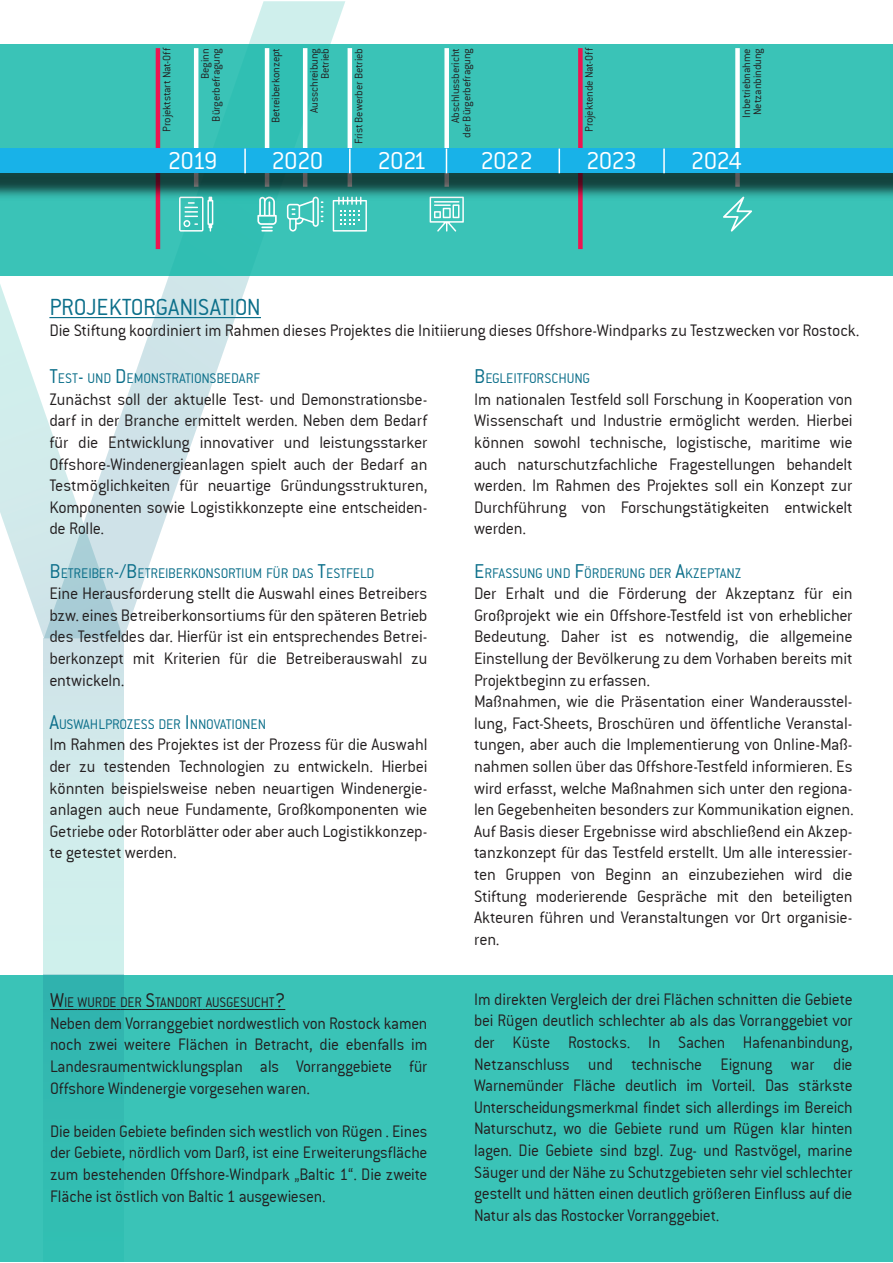
<style>
.page{position:relative;width:893px;height:1263px;background:#fff}
.page>*{position:absolute;margin:0;border:0;box-sizing:border-box;transform-origin:0 0}
.t1{font:26.7px "Conduit ITCTT Light";letter-spacing:-.035em;color:#fff}
.t2{font:25.2px "Conduit ITCTT Light";letter-spacing:-.015em;color:#0c6f8a}
.t3{font:18px/21.6px "Conduit ITCTT Light";letter-spacing:-.015em;color:#231f20;text-align:justify}
.t4{font:18px/21.6px "Conduit ITCTT Light";letter-spacing:-.015em;color:#231f20;text-align:justify;scale:.96 1}
.t5{font:15.15px "Conduit ITCTT Light";color:#0c6f8a}
.t6{font:15.15px "Conduit ITCTT Light";letter-spacing:-.005em;color:#231f20;scale:.96 1}
.t7{font:11.85px/11.1px "Conduit ITCTT Light";letter-spacing:-.015em;color:#231f20;text-align:right}
.s1{font-size:21.6px}
</style>
<div class="page">
<div style="left:0;top:975px;width:893px;height:287px;background:#3ac3b7"></div>
<div style="left:44px;top:975px;width:79px;height:287px;background:#32bab1"></div>
<svg style="left:50px;top:1009px;width:28px;height:1px"></svg>
<hr style="left:78px;top:1009px;width:39px;height:1px;background:#231f20">
<svg style="left:117px;top:1009px;width:38px;height:1px"></svg>
<hr style="left:155px;top:1009px;width:47px;height:1px;background:#231f20">
<hr style="left:206px;top:1009px;width:69px;height:1px;background:#231f20">
<svg style="left:123px;top:1px;width:222px;height:637px"></svg>
<svg style="left:0;top:275px;width:123px;height:363px"></svg>
<div style="left:44px;top:638px;width:79px;height:337px;background:#d0eceb"></div>
<div style="left:0;top:44px;width:893px;height:231px;background:#3ac3b7"></div>
<svg style="left:257px;top:203px;width:20px;height:29px"></svg>
<hr style="left:265px;top:48px;width:4px;height:139px;background:#fff">
<hr style="left:156px;top:48px;width:4px;height:201px;background:#ed1551">
<svg style="left:723px;top:203px;width:29px;height:29px"></svg>
<div style="left:735px;top:48px;width:5px;height:139px;background:#fff"></div>
<div style="left:578px;top:48px;width:5px;height:201px;background:#ed1551"></div>
<svg style="left:287px;top:203px;width:36px;height:29px"></svg>
<hr style="left:303px;top:48px;width:4px;height:139px;background:#fff">
<svg style="left:430px;top:203px;width:34px;height:29px"></svg>
<div style="left:444px;top:48px;width:5px;height:139px;background:#fff"></div>
<svg style="left:333px;top:203px;width:34px;height:29px"></svg>
<hr style="left:348px;top:48px;width:4px;height:139px;background:#fff">
<svg style="left:179px;top:203px;width:34px;height:29px"></svg>
<hr style="left:194px;top:48px;width:4px;height:139px;background:#fff">
<img style="left:0;top:173px;width:893px;height:30px">
<div style="left:0;top:149px;width:893px;height:24px;background:#18b2e8"></div>
<hr style="left:244px;top:149px;width:2px;height:24px;background:#fff">
<hr style="left:349px;top:149px;width:2px;height:24px;background:#fff">
<svg style="left:559px;top:149px;width:1px;height:24px"></svg>
<hr style="left:663px;top:149px;width:2px;height:24px;background:#fff">
<svg style="left:446px;top:149px;width:1px;height:24px"></svg>
<hr style="left:49px;top:317px;width:212px;height:1px;background:#0c6f8a">
<p class="t7" style="left:161px;top:132px;width:85px;rotate:-90deg">Projektstart Nat-Off</p>
<p class="t7" style="left:740px;top:118px;width:71px;text-align:left;rotate:-90deg">Inbetriebnahme<br>Netzanbindung</p>
<p class="t7" style="left:583px;top:132px;width:86px;rotate:-90deg">Projektende Nat-Off</p>
<p class="t7" style="left:308px;top:113px;width:66px;rotate:-90deg">Ausschreibung<br>Betrieb</p>
<p class="t7" style="left:450px;top:138px;width:91px;rotate:-90deg">Abschlussbericht der Bürgerbefragung</p>
<p class="t7" style="left:199px;top:122px;width:75px;rotate:-90deg">Beginn<br>Bürgerbefragung</p>
<p class="t1" style="left:168px;top:145px;width:51px">2019</p>
<p class="t1" style="left:271px;top:145px;width:53px">2020</p>
<p class="t1" style="left:377px;top:145px;width:51px">2021</p>
<p class="t1" style="left:480px;top:145px;width:54px">2022</p>
<p class="t1" style="left:586px;top:145px;width:52px">2023</p>
<p class="t1" style="left:691px;top:145px;width:53px">2024</p>
<p class="t7" style="left:353px;top:144px;width:98px;rotate:-90deg">Frist Bewerber Betrieb</p>
<p class="t7" style="left:270px;top:123px;width:77px;rotate:-90deg">Betreiberkonzept</p>
<p class="t2" style="left:49px;top:292px;width:213px">PROJEKTORGANISATION</p>
<p class="t3" style="left:49px;top:319px;width:812px">Die Stiftung koordiniert im Rahmen dieses Projektes die Initiierung dieses Offshore-Windparks zu Testzwecken vor Rostock.</p>
<p class="t5" style="left:474px;top:369px;width:118px"><span class="s1">B</span>EGLEITFORSCHUNG</p>
<p class="t3" style="left:474px;top:388px;width:380px">Im nationalen Testfeld soll Forschung in Kooperation von Wissenschaft und Industrie ermöglicht werden. Hierbei können sowohl technische, logistische, maritime wie auch naturschutzfachliche Fragestellungen behandelt werden. Im Rahmen des Projektes soll ein Konzept zur Durchführung von Forschungstätigkeiten entwickelt werden.</p>
<p class="t5" style="left:474px;top:564px;width:269px"><span class="s1">E</span>RFASSUNG UND <span class="s1">F</span>ÖRDERUNG DER <span class="s1">A</span>KZEPTANZ</p>
<p class="t3" style="left:474px;top:582px;width:381px;text-align:left">Der Erhalt und die Förderung der Akzeptanz für ein Großprojekt wie ein Offshore-Testfeld ist von erheblicher Bedeutung. Daher ist es notwendig, die allgemeine Einstellung der Bevölkerung zu dem Vorhaben bereits mit Projektbeginn zu erfassen.<br>Maßnahmen, wie die Präsentation einer Wanderausstel&shy;lung, Fact-Sheets, Broschüren und öffentliche Veranstal&shy;tungen, aber auch die Implementierung von Online-Maß&shy;nahmen sollen über das Offshore-Testfeld informieren. Es wird erfasst, welche Maßnahmen sich unter den regiona&shy;len Gegebenheiten besonders zur Kommunikation eignen.<br>Auf Basis dieser Ergebnisse wird abschließend ein Akzep&shy;tanzkonzept für das Testfeld erstellt. Um alle interessier&shy;ten Gruppen von Beginn an einzubeziehen wird die Stiftung moderierende Gespräche mit den beteiligten Akteuren führen und Veranstaltungen vor Ort organisie&shy;ren.</p>
<p class="t5" style="left:49px;top:369px;width:212px"><span class="s1">T</span>EST<span class="s1">-</span> UND <span class="s1">D</span>EMONSTRATIONSBEDARF</p>
<p class="t3" style="left:49px;top:388px;width:380px">Zunächst soll der aktuelle Test- und Demonstrationsbe&shy;darf in der Branche ermittelt werden. Neben dem Bedarf für die Entwicklung innovativer und leistungsstarker Offshore-Windenergieanlagen spielt auch der Bedarf an Testmöglichkeiten für neuartige Gründungsstrukturen, Komponenten sowie Logistikkonzepte eine entscheiden&shy;de Rolle.</p>
<p class="t5" style="left:49px;top:564px;width:327px"><span class="s1">B</span>ETREIBER<span class="s1">-/B</span>ETREIBERKONSORTIUM FÜR DAS <span class="s1">T</span>ESTFELD</p>
<p class="t3" style="left:49px;top:582px;width:380px">Eine Herausforderung stellt die Auswahl eines Betreibers bzw. eines Betreiberkonsortiums für den späteren Betrieb des Testfeldes dar. Hierfür ist ein entsprechendes Betrei&shy;berkonzept mit Kriterien für die Betreiberauswahl zu entwickeln.</p>
<p class="t5" style="left:49px;top:715px;width:218px"><span class="s1">A</span>USWAHLPROZESS DER <span class="s1">I</span>NNOVATIONEN</p>
<p class="t3" style="left:49px;top:733px;width:380px">Im Rahmen des Projektes ist der Prozess für die Auswahl der zu testenden Technologien zu entwickeln. Hierbei könnten beispielsweise neben neuartigen Windenergie&shy;anlagen auch neue Fundamente, Großkomponenten wie Getriebe oder Rotorblätter oder aber auch Logistikkonzep&shy;te getestet werden.</p>
<p class="t6" style="left:50px;top:993px;width:247px"><span class="s1">W</span>IE WURDE DER <span class="s1">S</span>TANDORT AUSGESUCHT<span class="s1">?</span></p>
<p class="t4" style="left:50px;top:1012px;width:395px">Neben dem Vorranggebiet nordwestlich von Rostock kamen noch zwei weitere Flächen in Betracht, die ebenfalls im Landesraumentwicklungsplan als Vorranggebiete für Offshore Windenergie vorgesehen waren.</p>
<p class="t4" style="left:50px;top:1120px;width:395px">Die beiden Gebiete befinden sich westlich von Rügen . Eines der Gebiete, nördlich vom Darß, ist eine Erweiterungsfläche zum bestehenden Offshore-Windpark „Baltic 1“. Die zweite Fläche ist östlich von Baltic 1 ausgewiesen.</p>
<p class="t4" style="left:474px;top:988px;width:396px">Im direkten Vergleich der drei Flächen schnitten die Gebiete bei Rügen deutlich schlechter ab als das Vorranggebiet vor der Küste Rostocks. In Sachen Hafenanbindung, Netzanschluss und technische Eignung war die Warnemünder Fläche deutlich im Vorteil. Das stärkste Unterscheidungsmerkmal findet sich allerdings im Bereich Naturschutz, wo die Gebiete rund um Rügen klar hinten lagen. Die Gebiete sind bzgl. Zug- und Rastvögel, marine Säuger und der Nähe zu Schutzgebieten sehr viel schlechter gestellt und hätten einen deutlich größeren Einfluss auf die Natur als das Rostocker Vorranggebiet.</p>
</div>
